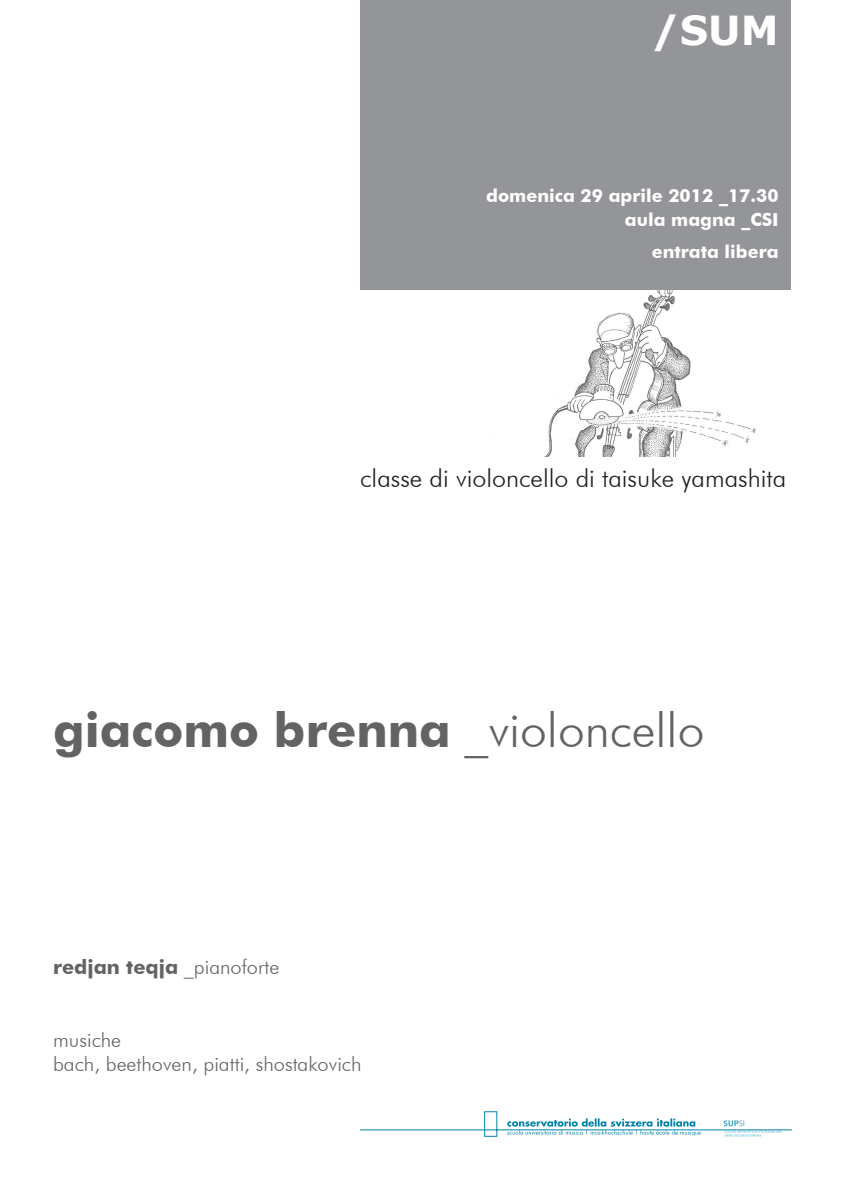
<style>
.page{position:relative;width:842px;height:1191px;background:#fff}
.page>*{position:absolute;margin:0;border:0;box-sizing:border-box;transform-origin:0 0}
.t1{font:700 48px "Futura BT";color:#636366}
.t2{font:700 40px "Verdana";color:#fff}
.t3{font:300 25px "Futura BT";color:#231f20}
.t4{font:300 20px/24px "Futura BT";color:#636366}
.t5{font:700 20px "Futura BT";color:#636366}
.t6{font:700 18px/24px "Futura BT";color:#fff;text-align:right}
.s1{font-weight:300}
</style>
<div class="page">
<div style="left:360px;top:0;width:431px;height:291px;background:#939598"></div>
<svg style="left:360px;top:1111px;width:431px;height:25px"></svg>
<img style="left:545px;top:291px;width:211px;height:165px">
<h2 class="t2" style="left:652px;top:5px;width:128px">/SUM</h2>
<p class="t6" style="left:486px;top:184px;width:294px">domenica 29 aprile 2012 _17.30 aula magna _CSI</p>
<p class="t6" style="left:652px;top:240px;width:128px">entrata libera</p>
<h3 class="t3" style="left:360px;top:462px;width:428px">classe di violoncello di taisuke yamashita</h3>
<h1 class="t1" style="left:53px;top:700px;width:653px">giacomo brenna <span class="s1">_violoncello</span></h1>
<p class="t5" style="left:53px;top:955px;width:228px">redjan teqja <span class="s1">_pianoforte</span></p>
<p class="t4" style="left:53px;top:1027px;width:310px">musiche<br>bach, beethoven, piatti, shostakovich</p>
</div>
